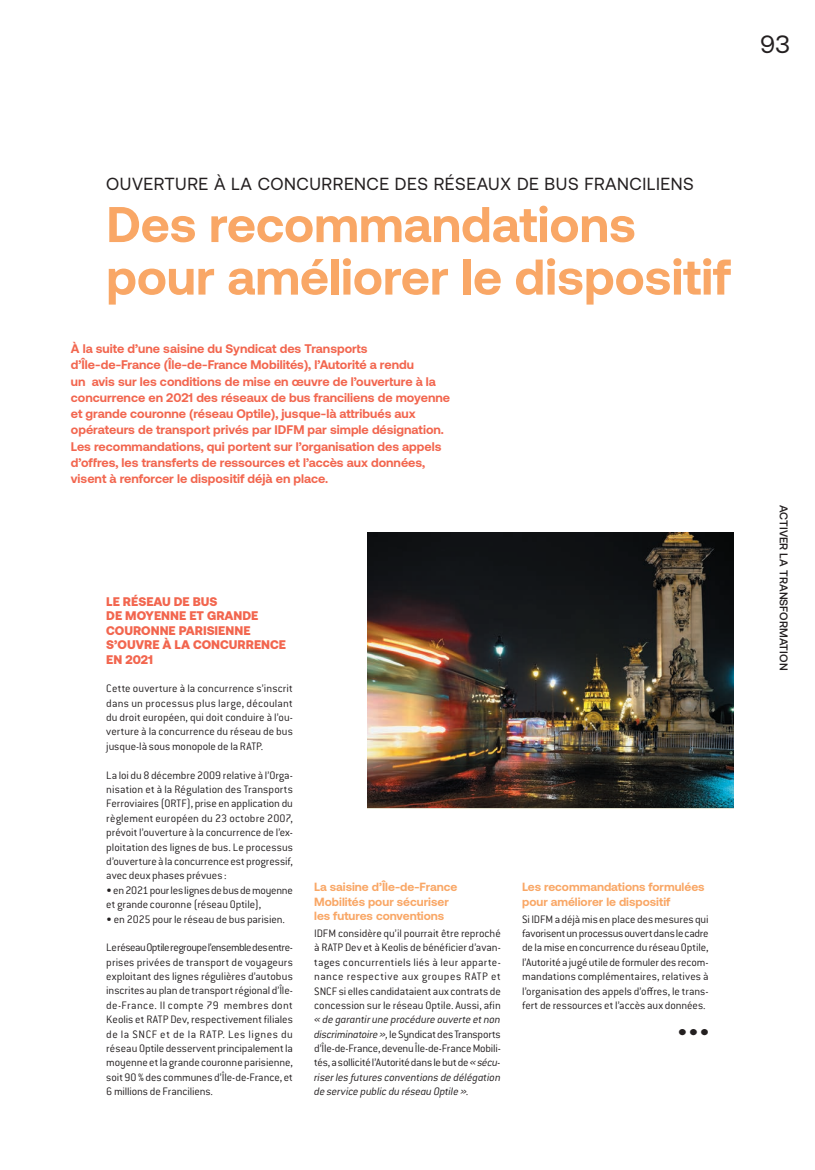
<style>
.page{position:relative;width:815px;height:1170px;background:#fff}
.page>*{position:absolute;margin:0;border:0;box-sizing:border-box;transform-origin:0 0}
.t1{font:700 50px/52.5px "Aeonik";color:#f9a766}
.t2{font:900 37.5px "Conduit ITC Pro";color:#231f20}
.t3{font:25px "Aeonik";color:#231f20}
.t4{font:17.5px "Aeonik";letter-spacing:.03em;color:#231f20}
.t5{font:700 12.5px/16.2px "Aeonik";color:#f2664f}
.t6{font:900 12.5px/14.4px "Aeonik";color:#f2664f}
.t7{font:300 11.88px/14.4px "Conduit ITC Pro";letter-spacing:-.005em;color:#231f20;text-align:justify}
.t8{font:italic 300 11.88px/14.4px "Conduit ITC Pro";letter-spacing:-.005em;color:#231f20;text-align:justify}
.t9{font:700 11.88px/14.4px "Aeonik";color:#f9a766}
.t10{font:500 11.25px "Aeonik";letter-spacing:.01em;color:#231f20}
.s1{font-style:normal}
</style>
<div class="page">
<img style="left:367px;top:533px;width:366px;height:274px">
<h3 class="t3" style="left:760px;top:30px;width:32px">93</h3>
<h3 class="t4" style="left:106px;top:174px;width:589px">OUVERTURE À LA CONCURRENCE DES RÉSEAUX DE BUS FRANCILIENS</h3>
<h1 class="t1" style="left:106px;top:198px;width:626px">Des recommandations pour améliorer le dispositif</h1>
<p class="t5" style="left:71px;top:340px;width:381px">À la suite d’une saisine du Syndicat des Transports d’Île-de-France (Île-de-France Mobilités), l’Autorité a rendu<br>un avis sur les conditions de mise en œuvre de l’ouverture à la concurrence en 2021 des réseaux de bus franciliens de moyenne et grande couronne (réseau Optile), jusque-là attribués aux opérateurs de transport privés par IDFM par simple désignation.<br>Les recommandations, qui portent sur l’organisation des appels d’offres, les transferts de ressources et l’accès aux données, visent à renforcer le dispositif déjà en place.</p>
<p class="t6" style="left:106px;top:594px;width:181px">LE RÉSEAU DE BUS<br>DE MOYENNE ET GRANDE<br>COURONNE PARISIENNE<br>S’OUVRE À LA CONCURRENCE<br>EN 2021</p>
<p class="t7" style="left:106px;top:681px;width:188px">Cette ouverture à la concurrence s’inscrit dans un processus plus large, découlant du droit européen, qui doit conduire à l’ou&shy;verture à la concurrence du réseau de bus jusque-là sous monopole de la RATP.</p>
<p class="t7" style="left:106px;top:767px;width:188px">La loi du 8 décembre 2009 relative à l’Orga&shy;nisation et à la Régulation des Transports Ferroviaires (ORTF), prise en application du règlement européen du 23 octobre 2007, prévoit l’ouverture à la concurrence de l’ex&shy;ploitation des lignes de bus. Le processus d’ouverture à la concurrence est progressif, avec deux phases prévues :</p>
<p class="t7" style="left:106px;top:882px;width:188px">• en 2021 pour les lignes de bus de moyenne et grande couronne (réseau Optile),</p>
<p class="t7" style="left:106px;top:911px;width:180px">• en 2025 pour le réseau de bus parisien.</p>
<p class="t7" style="left:106px;top:940px;width:188px">Le réseau Optile regroupe l’ensemble des entre&shy;prises privées de transport de voyageurs exploitant des lignes régulières d’auto bus inscrites au plan de transport régional d’Île&shy;de-France. Il compte 79 membres dont Keolis et RATP Dev, respectivement filiales de la SNCF et de la RATP. Les lignes du réseau Optile desservent principalement la moyenne et la grande couronne parisienne, soit 90 % des communes d’Île-de-France, et 6 millions de Franciliens.</p>
<p class="t9" style="left:314px;top:879px;width:145px">La saisine d’Île-de-France<br>Mobilités pour sécuriser les futures conventions</p>
<p class="t7" style="left:314px;top:926px;width:188px">IDFM considère qu’il pourrait être reproché à RATP Dev et à Keolis de bénéficier d’avan&shy;tages concurrentiels liés à leur apparte&shy;nance respective aux groupes RATP et SNCF si elles candidataient aux contrats de concession sur le réseau Optile. Aussi, afin</p>
<p class="t8" style="left:314px;top:1012px;width:188px">« de garantir une procédure ouverte et non discriminatoire », <span class="s1">le Syndicat des Transports d’Île-de-France, devenu Île-de-France Mobili&shy;tés, a sollicité l’Autorité dans le but de</span> « sécu&shy;riser les futures conventions de délégation de service public du réseau Optile ».</p>
<p class="t9" style="left:522px;top:879px;width:184px">Les recommandations formulées pour améliorer le dispositif</p>
<p class="t7" style="left:522px;top:911px;width:188px">Si IDFM a déjà mis en place des mesures qui favorisent un processus ouvert dans le cadre de la mise en concurrence du réseau Optile, l’Autorité a jugé utile de formuler des recom&shy;mandations complémentaires, relatives à l’organisation des appels d’o res, le trans&shy;fert de ressources et l’accès aux données.</p>
<h2 class="t2" style="left:675px;top:999px;width:39px">…</h2>
<p class="t10" style="left:790px;top:504px;width:167px;rotate:90deg">ACTIVER LA TRANSFORMATION</p>
</div>
